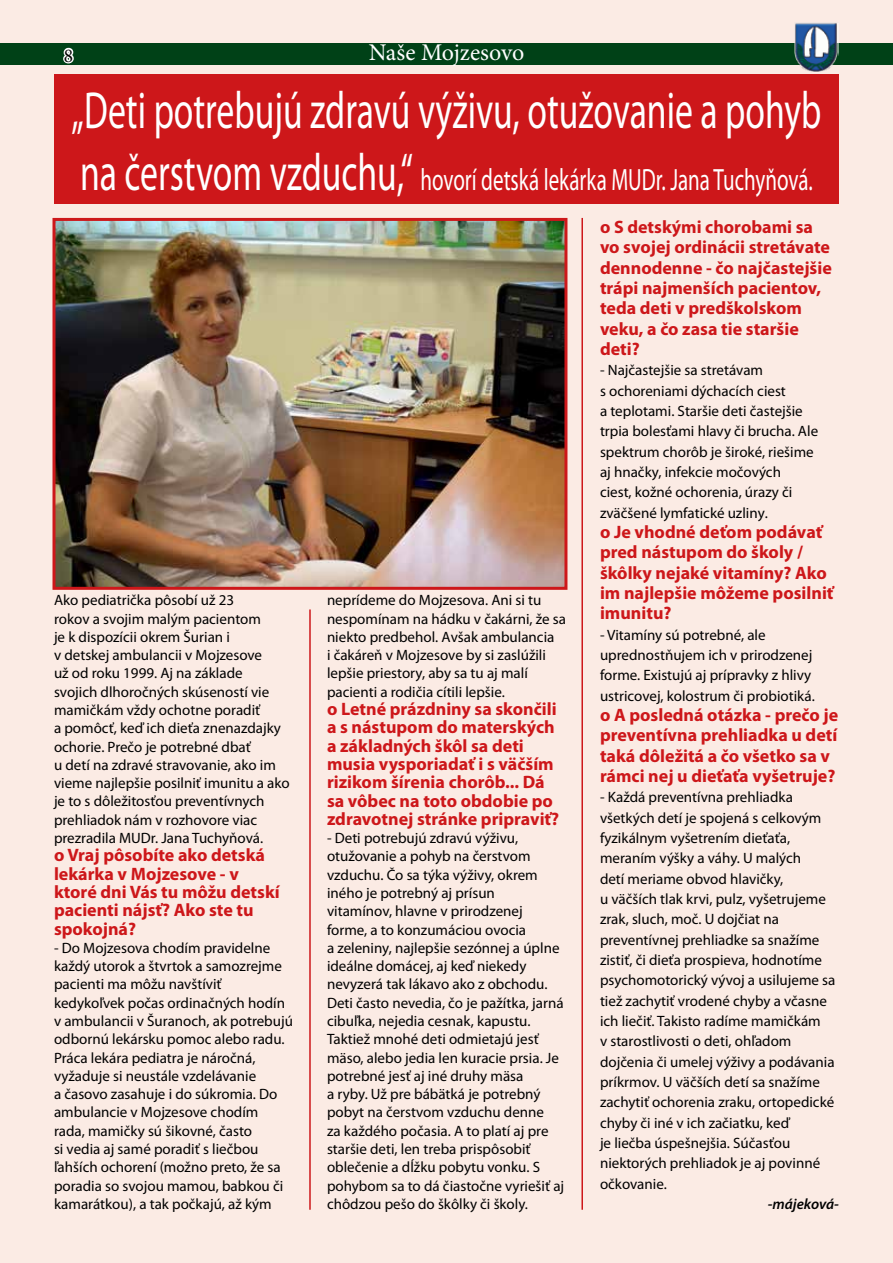
<style>
.page{position:relative;width:893px;height:1263px;background:#fbebe4}
.page>*{position:absolute;margin:0;border:0;box-sizing:border-box;transform-origin:0 0}
.t1{font:52.35px "Myriad Pro";color:#fff;scale:.68 1}
.t2{font:30.9px "Myriad Pro";color:#fff;scale:.68 1}
.t3{font:24px "Minion Pro";color:#fff}
.t4{font:19.5px "Minion Pro";color:#000}
.t5{font:700 18px/20.4px "Myriad Pro";color:#cd171a}
.t6{font:15px/18.3px "Myriad Pro";color:#000}
.t7{font:italic 600 15px "Myriad Pro";color:#000}
.s1{font-size:52.35px}
</style>
<div class="page">
<hr style="left:892px;top:0;width:1px;height:1263px;background:#c3dcd4">
<div style="left:54px;top:74px;width:785px;height:130px;background:#cd171a"></div>
<img style="left:56px;top:222px;width:507px;height:364px">
<div style="left:52px;top:218px;width:515px;height:372px;border:3px solid #cd171a"></div>
<hr style="left:309px;top:610px;width:2px;height:599px;background:#cd171a">
<hr style="left:581px;top:219px;width:2px;height:990px;background:#cd171a">
<div style="left:0;top:43px;width:893px;height:22px;background:#004117"></div>
<svg style="left:63px;top:47px;width:11px;height:17px"></svg>
<img style="left:794px;top:22px;width:45px;height:50px">
<h3 class="t4" style="left:64px;top:44px;width:11px">8</h3>
<h3 class="t3" style="left:369px;top:38px;width:157px">Naše Mojzesovo</h3>
<h1 class="t1" style="left:72px;top:81px;width:1104px">„Deti potrebujú zdravú výživu, otužovanie a pohyb</h1>
<h2 class="t2" style="left:80px;top:163px;width:1079px"><span class="s1">na čerstvom vzduchu,“</span> hovorí detská lekárka MUDr. Jana Tuchyňová.</h2>
<p class="t6" style="left:54px;top:591px;width:237px">Ako pediatrička pôsobí už 23<br>rokov a svojim malým pacientom<br>je k dispozícii okrem Šurian i<br>v detskej ambulancii v Mojzesove<br>už od roku 1999. Aj na základe svojich dlhoročných skúseností vie mamičkám vždy ochotne poradiť<br>a pomôcť, keď ich dieťa znenazdajky ochorie. Prečo je potrebné dbať<br>u detí na zdravé stravovanie, ako im vieme najlepšie posilniť imunitu a ako je to s dôležitosťou preventívnych prehliadok nám v rozhovore viac prezradila MUDr. Jana Tuchyňová.</p>
<p class="t5" style="left:54px;top:846px;width:227px;line-height:18.3px">o Vraj pôsobíte ako detská lekárka v Mojzesove - v ktoré dni Vás tu môžu detskí pacienti nájsť? Ako ste tu spokojná?</p>
<p class="t6" style="left:54px;top:939px;width:240px">- Do Mojzesova chodím pravidelne každý utorok a štvrtok a samozrejme pacienti ma môžu navštíviť kedykoľvek počas ordinačných hodín v ambulancii v Šuranoch, ak potrebujú odbornú lekársku pomoc alebo radu.<br>Práca lekára pediatra je náročná, vyžaduje si neustále vzdelávanie<br>a časovo zasahuje i do súkromia. Do ambulancie v Mojzesove chodím rada, mamičky sú šikovné, často<br>si vedia aj samé poradiť s liečbou ľahších ochorení (možno preto, že sa poradia so svojou mamou, babkou či kamarátkou), a tak počkajú, až kým</p>
<p class="t6" style="left:327px;top:591px;width:240px">neprídeme do Mojzesova. Ani si tu nespomínam na hádku v čakárni, že sa niekto predbehol. Avšak ambulancia<br>i čakáreň v Mojzesove by si zaslúžili lepšie priestory, aby sa tu aj malí pacienti a rodičia cítili lepšie.</p>
<p class="t5" style="left:327px;top:700px;width:234px;line-height:18.3px">o Letné prázdniny sa skončili a s nástupom do materských a základných škôl sa deti musia vysporiadať i s väčším rizikom šírenia chorôb... Dá sa vôbec na toto obdobie po zdravotnej stránke pripraviť?</p>
<p class="t6" style="left:327px;top:829px;width:239px">- Deti potrebujú zdravú výživu, otužovanie a pohyb na čerstvom vzduchu. Čo sa týka výživy, okrem iného je potrebný aj prísun<br>vitamínov, hlavne v prirodzenej forme, a to konzumáciou ovocia<br>a zeleniny, najlepšie sezónnej a úplne ideálne domácej, aj keď niekedy nevyzerá tak lákavo ako z obchodu.<br>Deti často nevedia, čo je pažítka, jarná cibuľka, nejedia cesnak, kapustu.<br>Taktiež mnohé deti odmietajú jesť mäso, alebo jedia len kuracie prsia. Je potrebné jesť aj iné druhy mäsa<br>a ryby. Už pre bábätká je potrebný pobyt na čerstvom vzduchu denne<br>za každého počasia. A to platí aj pre staršie deti, len treba prispôsobiť oblečenie a dĺžku pobytu vonku. S pohybom sa to dá čiastočne vyriešiť aj chôdzou pešo do škôlky či školy.</p>
<p class="t5" style="left:600px;top:217px;width:233px">o S detskými chorobami sa vo svojej ordinácii stretávate dennodenne - čo najčastejšie trápi najmenších pacientov, teda deti v predškolskom veku, a čo zasa tie staršie deti?</p>
<p class="t6" style="left:600px;top:360px;width:220px;line-height:20.4px">- Najčastejšie sa stretávam<br>s ochoreniami dýchacích ciest<br>a teplotami. Staršie deti častejšie trpia bolesťami hlavy či brucha. Ale spektrum chorôb je široké, riešime aj hnačky, infekcie močových<br>ciest, kožné ochorenia, úrazy či zväčšené lymfatické uzliny.</p>
<p class="t5" style="left:600px;top:522px;width:235px">o Je vhodné deťom podávať pred nástupom do školy / škôlky nejaké vitamíny? Ako im najlepšie môžeme posilniť imunitu?</p>
<p class="t6" style="left:600px;top:625px;width:216px;line-height:20.2px">- Vitamíny sú potrebné, ale uprednostňujem ich v prirodzenej forme. Existujú aj prípravky z hlivy ustricovej, kolostrum či probiotiká.</p>
<p class="t5" style="left:600px;top:705px;width:240px">o A posledná otázka - prečo je preventívna prehliadka u detí taká dôležitá a čo všetko sa v rámci nej u dieťaťa vyšetruje?</p>
<p class="t6" style="left:600px;top:787px;width:237px;line-height:20.2px">- Každá preventívna prehliadka všetkých detí je spojená s celkovým fyzikálnym vyšetrením dieťaťa, meraním výšky a váhy. U malých<br>detí meriame obvod hlavičky,<br>u väčších tlak krvi, pulz, vyšetrujeme zrak, sluch, moč. U dojčiat na preventívnej prehliadke sa snažíme zistiť, či dieťa prospieva, hodnotíme psychomotorický vývoj a usilujeme sa tiež zachytiť vrodené chyby a včasne ich liečiť. Takisto radíme mamičkám<br>v starostlivosti o deti, ohľadom dojčenia či umelej výživy a podávania príkrmov. U väčších detí sa snažíme zachytiť ochorenia zraku, ortopedické chyby či iné v ich začiatku, keď<br>je liečba úspešnejšia. Súčasťou niektorých prehliadok je aj povinné očkovanie.</p>
<p class="t7" style="left:768px;top:1195px;width:73px">-májeková-</p>
</div>
